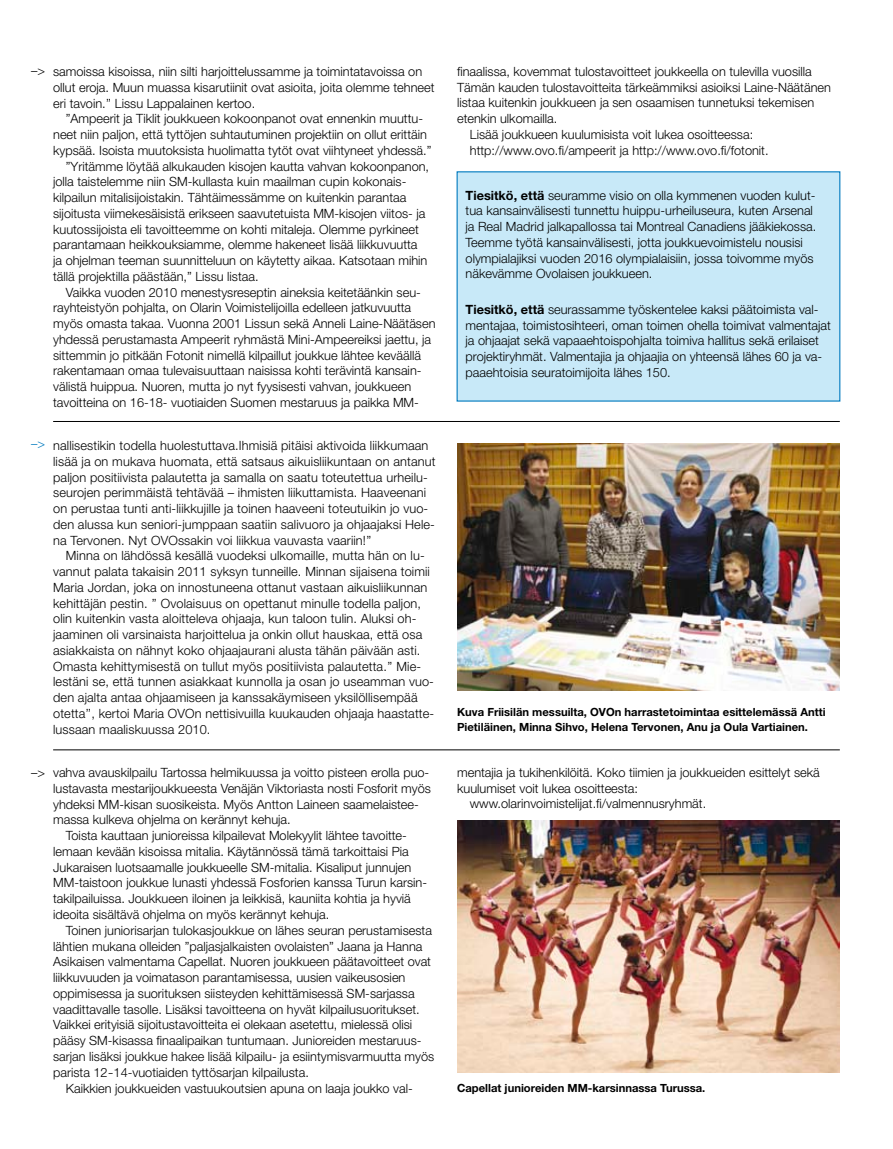
<style>
.page{position:relative;width:893px;height:1149px;background:#fff}
.page>*{position:absolute;margin:0;border:0;box-sizing:border-box;transform-origin:0 0}
.t1{font:300 12.75px/15.8px "Helvetica Neue";color:#000}
.t2{font:300 12.75px "Helvetica Neue";color:#007abe}
.t3{font:700 11.25px/14.2px "Helvetica Neue";color:#000}
.s1{font-weight:700}
</style>
<div class="page">
<img style="left:457px;top:443px;width:383px;height:247px">
<img style="left:457px;top:820px;width:383px;height:251px">
<hr style="left:53px;top:421px;width:787px;height:1px;background:#000">
<hr style="left:53px;top:749px;width:787px;height:1px;background:#000">
<div style="left:457px;top:171px;width:383px;height:230px;background:#c8e9f8"></div>
<p class="t1" style="left:31px;top:62px;width:16px">–&gt;</p>
<p class="t1" style="left:53px;top:63px;width:383px">samoissa kisoissa, niin silti harjoittelussamme ja toimintatavoissa on ollut eroja. Muun muassa kisarutiinit ovat asioita, joita olemme tehneet eri tavoin.’’ Lissu Lappalainen kertoo.</p>
<p class="t1" style="left:66px;top:110px;width:359px">”Ampeerit ja Tiklit joukkueen kokoonpanot ovat ennenkin muuttu-</p>
<p class="t1" style="left:53px;top:126px;width:375px">neet niin paljon, että tyttöjen suhtautuminen projektiin on ollut erittäin</p>
<p class="t1" style="left:53px;top:142px;width:380px">kypsää. Isoista muutoksista huolimatta tytöt ovat viihtyneet yhdessä.”</p>
<p class="t1" style="left:66px;top:158px;width:365px">”Yritämme löytää alkukauden kisojen kautta vahvan kokoonpanon,</p>
<p class="t1" style="left:53px;top:173px;width:355px">jolla taistelemme niin SM-kullasta kuin maailman cupin kokonais-</p>
<p class="t1" style="left:53px;top:189px;width:355px">kilpailun mitalisijoistakin. Tähtäimessämme on kuitenkin parantaa</p>
<p class="t1" style="left:53px;top:205px;width:374px">sijoitusta viimekesäisistä erikseen saavutetuista MM-kisojen viitos- ja</p>
<p class="t1" style="left:53px;top:221px;width:367px">kuutossijoista eli tavoitteemme on kohti mitaleja. Olemme pyrkineet</p>
<p class="t1" style="left:53px;top:236px;width:366px">parantamaan heikkouksiamme, olemme hakeneet lisää liikkuvuutta</p>
<p class="t1" style="left:53px;top:252px;width:376px">ja ohjelman teeman suunnitteluun on käytetty aikaa. Katsotaan mihin</p>
<p class="t1" style="left:53px;top:268px;width:207px">tällä projektilla päästään,” Lissu listaa.</p>
<p class="t1" style="left:66px;top:284px;width:356px">Vaikka vuoden 2010 menestysreseptin aineksia keitetäänkin seu-</p>
<p class="t1" style="left:53px;top:299px;width:360px">rayhteistyön pohjalta, on Olarin Voimistelijoilla edelleen jatkuvuutta</p>
<p class="t1" style="left:53px;top:315px;width:384px">myös omasta takaa. Vuonna 2001 Lissun sekä Anneli Laine-Näätäsen</p>
<p class="t1" style="left:53px;top:331px;width:380px">yhdessä perustamasta Ampeerit ryhmästä Mini-Ampeereiksi jaettu, ja</p>
<p class="t1" style="left:53px;top:347px;width:369px">sittemmin jo pitkään Fotonit nimellä kilpaillut joukkue lähtee keväällä</p>
<p class="t1" style="left:53px;top:362px;width:370px">rakentamaan omaa tulevaisuuttaan naisissa kohti terävintä kansain-</p>
<p class="t1" style="left:53px;top:378px;width:359px">välistä huippua. Nuoren, mutta jo nyt fyysisesti vahvan, joukkueen</p>
<p class="t1" style="left:53px;top:394px;width:367px">tavoitteina on 16-18- vuotiaiden Suomen mestaruus ja paikka MM-</p>
<p class="t1" style="left:457px;top:63px;width:356px">finaalissa, kovemmat tulostavoitteet joukkeella on tulevilla vuosilla</p>
<p class="t1" style="left:457px;top:79px;width:375px">Tämän kauden tulostavoitteita tärkeämmiksi asioiksi Laine-Näätänen</p>
<p class="t1" style="left:457px;top:95px;width:359px">listaa kuitenkin joukkueen ja sen osaamisen tunnetuksi tekemisen</p>
<p class="t1" style="left:457px;top:110px;width:102px">etenkin ulkomailla.</p>
<p class="t1" style="left:470px;top:126px;width:285px">Lisää joukkueen kuulumisista voit lukea osoitteessa:</p>
<p class="t1" style="left:470px;top:142px;width:300px">http://www.ovo.fi/ampeerit ja http://www.ovo.fi/fotonit.</p>
<p class="t1" style="left:466px;top:187px;width:352px"><span class="s1">Tiesitkö, että</span> seuramme visio on olla kymmenen vuoden kulut&shy;tua kansainvälisesti tunnettu huippu-urheiluseura, kuten Arsenal ja Real Madrid jalkapallossa tai Montreal Canadiens jääkiekossa.<br>Teemme työtä kansainvälisesti, jotta joukkuevoimistelu nousisi olympialajiksi vuoden 2016 olympialaisiin, jossa toivomme myös näkevämme Ovolaisen joukkueen.</p>
<p class="t1" style="left:466px;top:301px;width:367px"><span class="s1">Tiesitkö, että</span> seurassamme työskentelee kaksi päätoimista val&shy;mentajaa, toimistosihteeri, oman toimen ohella toimivat valmentajat ja ohjaajat sekä vapaaehtoispohjalta toimiva hallitus sekä erilaiset projektiryhmät. Valmentajia ja ohjaajia on yhteensä lähes 60 ja va&shy;paaehtoisia seuratoimijoita lähes 150.</p>
<p class="t2" style="left:31px;top:436px;width:16px">–&gt;</p>
<p class="t1" style="left:31px;top:763px;width:16px">–&gt;</p>
<p class="t1" style="left:53px;top:437px;width:384px">nallisestikin todella huolestuttava.Ihmisiä pitäisi aktivoida liikkumaan lisää ja on mukava huomata, että satsaus aikuisliikuntaan on antanut paljon positiivista palautetta ja samalla on saatu toteutettua urheilu&shy;seurojen perimmäistä tehtävää – ihmisten liikuttamista. Haaveenani on perustaa tunti anti-liikkujille ja toinen haaveeni toteutuikin jo vuo&shy;den alussa kun seniori-jumppaan saatiin salivuoro ja ohjaajaksi Hele&shy;na Tervonen. Nyt OVOssakin voi liikkua vauvasta vaariin!’’</p>
<p class="t1" style="left:53px;top:547px;width:383px;text-indent:13px">Minna on lähdössä kesällä vuodeksi ulkomaille, mutta hän on lu&shy;vannut palata takaisin 2011 syksyn tunneille. Minnan sijaisena toimii Maria Jordan, joka on innostuneena ottanut vastaan aikuisliikunnan kehittäjän pestin. ’’ Ovolaisuus on opettanut minulle todella paljon, olin kuitenkin vasta aloitteleva ohjaaja, kun taloon tulin. Aluksi oh&shy;jaaminen oli varsinaista harjoittelua ja onkin ollut hauskaa, että osa asiakkaista on nähnyt koko ohjaajaurani alusta tähän päivään asti.<br>Omasta kehittymisestä on tullut myös positiivista palautetta.’’ Mie&shy;lestäni se, että tunnen asiakkaat kunnolla ja osan jo useamman vuo&shy;den ajalta antaa ohjaamiseen ja kanssakäymiseen yksilöllisempää otetta’’, kertoi Maria OVOn nettisivuilla kuukauden ohjaaja haastatte&shy;lussaan maaliskuussa 2010.</p>
<p class="t1" style="left:53px;top:764px;width:378px">vahva avauskilpailu Tartossa helmikuussa ja voitto pisteen erolla puo-</p>
<p class="t1" style="left:53px;top:780px;width:379px">lustavasta mestarijoukkueesta Venäjän Viktoriasta nosti Fosforit myös</p>
<p class="t1" style="left:53px;top:795px;width:367px">yhdeksi MM-kisan suosikeista. Myös Antton Laineen saamelaistee-</p>
<p class="t1" style="left:53px;top:811px;width:239px">massa kulkeva ohjelma on kerännyt kehuja.</p>
<p class="t1" style="left:66px;top:827px;width:342px">Toista kauttaan junioreissa kilpailevat Molekyylit lähtee tavoitte-</p>
<p class="t1" style="left:53px;top:843px;width:357px">lemaan kevään kisoissa mitalia. Käytännössä tämä tarkoittaisi Pia</p>
<p class="t1" style="left:53px;top:858px;width:360px">Jukaraisen luotsaamalle joukkueelle SM-mitalia. Kisaliput junnujen</p>
<p class="t1" style="left:53px;top:874px;width:376px">MM-taistoon joukkue lunasti yhdessä Fosforien kanssa Turun karsin-</p>
<p class="t1" style="left:53px;top:890px;width:359px">takilpailuissa. Joukkueen iloinen ja leikkisä, kauniita kohtia ja hyviä</p>
<p class="t1" style="left:53px;top:906px;width:278px">ideoita sisältävä ohjelma on myös kerännyt kehuja.</p>
<p class="t1" style="left:66px;top:921px;width:368px">Toinen juniorisarjan tulokasjoukkue on lähes seuran perustamisesta</p>
<p class="t1" style="left:53px;top:937px;width:371px">lähtien mukana olleiden ”paljasjalkaisten ovolaisten” Jaana ja Hanna</p>
<p class="t1" style="left:53px;top:953px;width:379px">Asikaisen valmentama Capellat. Nuoren joukkueen päätavoitteet ovat</p>
<p class="t1" style="left:53px;top:969px;width:354px">liikkuvuuden ja voimatason parantamisessa, uusien vaikeusosien</p>
<p class="t1" style="left:53px;top:984px;width:363px">oppimisessa ja suorituksen siisteyden kehittämisessä SM-sarjassa</p>
<p class="t1" style="left:53px;top:1000px;width:368px">vaadittavalle tasolle. Lisäksi tavoitteena on hyvät kilpailusuoritukset.</p>
<p class="t1" style="left:53px;top:1016px;width:361px">Vaikkei erityisiä sijoitustavoitteita ei olekaan asetettu, mielessä olisi</p>
<p class="t1" style="left:53px;top:1032px;width:370px">pääsy SM-kisassa finaalipaikan tuntumaan. Junioreiden mestaruus-</p>
<p class="t1" style="left:53px;top:1047px;width:383px">sarjan lisäksi joukkue hakee lisää kilpailu- ja esiintymisvarmuutta myös</p>
<p class="t1" style="left:53px;top:1063px;width:257px">parista 12-14-vuotiaiden tyttösarjan kilpailusta.</p>
<p class="t1" style="left:66px;top:1079px;width:348px">Kaikkien joukkueiden vastuukoutsien apuna on laaja joukko val-</p>
<p class="t3" style="left:457px;top:704px;width:370px">Kuva Friisilän messuilta, OVOn harrastetoimintaa esittelemässä Antti<br>Pietiläinen, Minna Sihvo, Helena Tervonen, Anu ja Oula Vartiainen.</p>
<p class="t1" style="left:457px;top:763px;width:364px">mentajia ja tukihenkilöitä. Koko tiimien ja joukkueiden esittelyt sekä</p>
<p class="t1" style="left:457px;top:779px;width:182px">kuulumiset voit lukea osoitteesta:</p>
<p class="t1" style="left:470px;top:795px;width:238px">www.olarinvoimistelijat.fi/valmennusryhmät.</p>
<p class="t3" style="left:457px;top:1080px;width:250px">Capellat junioreiden MM-karsinnassa Turussa.</p>
</div>
